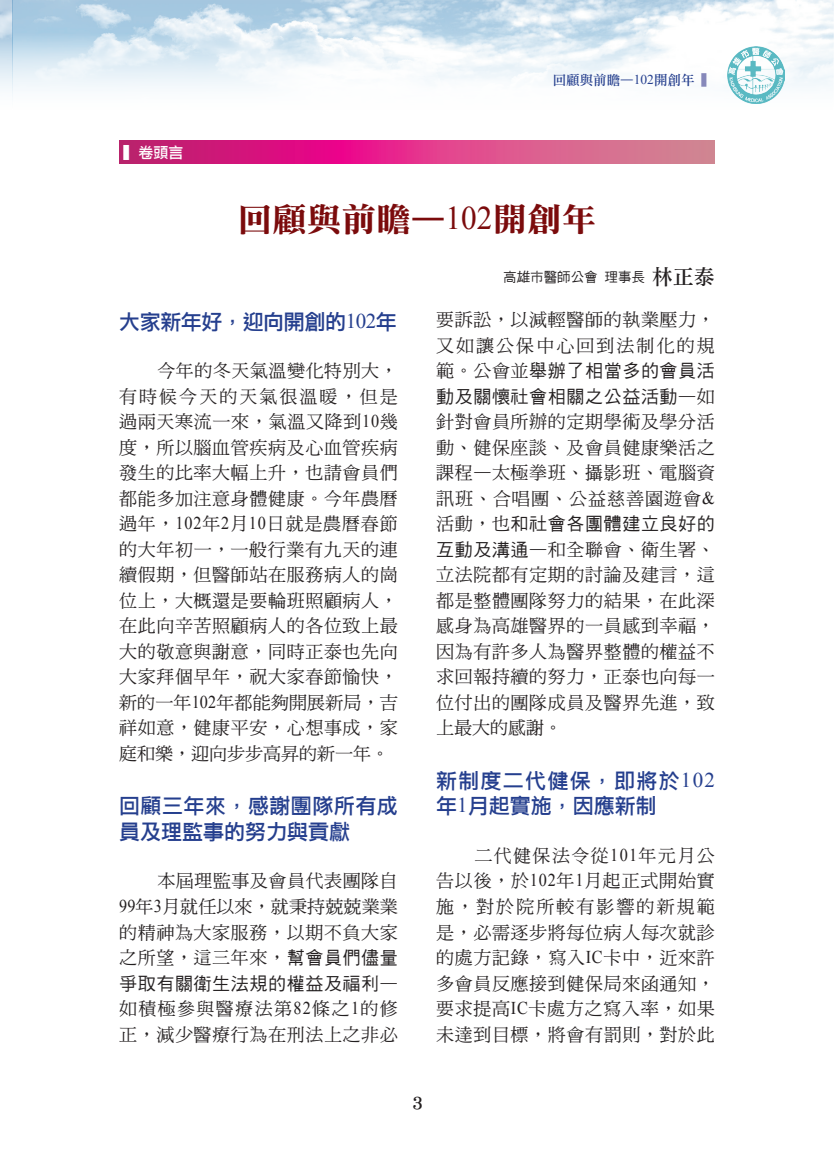
<style>
.page{position:relative;width:834px;height:1153px;background:#fff}
.page>*{position:absolute;margin:0;border:0;box-sizing:border-box;transform-origin:0 0}
.t1{font:33px "DF Li Song W7 WIN BF";color:#7b0b0c;scale:1.05 1}
.t2{font:21px/25.5px "DF Li Hei W5 WIN BF";letter-spacing:.06em;color:#253f8e}
.t3{font:21px/25.5px "DF Li Hei W5 WIN BF";color:#253f8e}
.t4{font:21px "DF Li Hei W5 WIN BF";letter-spacing:-.02em;color:#253f8e}
.t5{font:18px/25.5px "DF Ming W5 WIN BF";letter-spacing:.035em;color:#231f20;text-align:justify}
.t6{font:18px/25.5px "DF Hei W5 WIN BF";letter-spacing:.035em;color:#231f20}
.t7{font:18px/25.5px "DF Ming W5 WIN BF";letter-spacing:.115em;color:#231f20}
.t8{font:16.5px "DF Li Song W7 WINP BF";color:#231f20}
.t9{font:15px "DF Li Hei W5 WIN BF";color:#fff}
.t10{font:13.5px "DF Li Song W5 WIN BF";color:#253f8e}
.t11{font:13.5px "DF Hei W5 WIN BF";color:#231f20}
.s1{font-family:"Times New Roman"}
.s2{color:#8688ba}
.s3{font-family:"DF Li Song W5 WIN BF";font-size:21px}
.s4{font-family:"DF Hei W5 WIN BF"}
.s5{font-family:"DF Ming W5 WIN BF"}
</style>
<div class="page">
<img style="left:0;top:0;width:833px;height:104px">
<img style="left:727px;top:46px;width:57px;height:57px">
<svg style="left:119px;top:140px;width:595px;height:24px;background:#d83d87"></svg>
<p class="t9" style="left:123px;top:145px;width:61px">▍卷頭言</p>
<p class="t10" style="left:552px;top:73px;width:163px">回顧與前瞻—<span class="s1">102</span>開創年 <span class="s2">▍</span></p>
<h1 class="t1" style="left:237px;top:203px;width:343px">回顧與前瞻—<span class="s1">102</span>開創年</h1>
<p class="t11" style="left:503px;top:270px;width:213px">高雄市醫師公會理事長<span class="s3">林正泰</span></p>
<p class="t4" style="left:119px;top:311px;width:279px">大家新年好，迎向開創的<span class="s1">102</span>年</p>
<p class="t5" style="left:119px;top:358px;width:280px;text-indent:38px">今年的冬天氣溫變化特別大，有時候今天的天氣很溫暖，但是過兩天寒流一來，氣溫又降到<span class="s1">10</span>幾度，所以腦血管疾病及心血管疾病發生的比率大幅上升，也請會員們都能多加注意身體健康。今年農曆過年，<span class="s1">102</span>年<span class="s1">2</span>月<span class="s1">10</span>日就是農曆春節的大年初一，一般行業有九天的連續假期，但醫師站在服務病人的崗位上，大概還是要輪班照顧病人，在此向辛苦照顧病人的各位致上最大的敬意與謝意，同時正泰也先向大家拜個早年，祝大家春節愉快，新的一年<span class="s1">102</span>年都能夠開展新局，吉祥如意，健康平安，心想事成，家庭和樂，迎向步步高昇的新一年。</p>
<p class="t3" style="left:119px;top:793px;width:280px">回顧三年來，感謝團隊所有成員及理監事的努力與貢獻</p>
<p class="t5" style="left:119px;top:868px;width:280px;text-indent:38px">本屆理監事及會員代表團隊自<span class="s1">99</span>年<span class="s1">3</span>月就任以來，就秉持兢兢業業的精神為大家服務，以期不負大家之所望，這三年來，<span class="s4">幫會員們儘量</span></p>
<p class="t6" style="left:119px;top:970px;width:280px">爭取有關衛生法規的權益及福利<span class="s5">—</span></p>
<p class="t5" style="left:119px;top:995px;width:280px">如積極參與醫療法第<span class="s1">82</span>條之<span class="s1">1</span>的修正，減少醫療行為在刑法上之非必</p>
<p class="t7" style="left:436px;top:307px;width:280px">要訴訟，以減輕醫師的執業壓力，又如讓公保中心回到法制化的規</p>
<p class="t6" style="left:436px;top:358px;width:280px"><span class="s5">範。公會並</span>舉辦了相當多的會員活動及關懷社會相關之公益活動<span class="s5">—如</span></p>
<p class="t5" style="left:436px;top:409px;width:280px">針對會員所辦的定期學術及學分活動、健保座談、及會員健康樂活之課程—太極拳班、攝影班、電腦資訊班、合唱團、公益慈善園遊會<span class="s1">&amp;</span></p>
<p class="t6" style="left:436px;top:511px;width:280px"><span class="s5">活動，也</span>和社會各團體建立良好的</p>
<p class="t5" style="left:436px;top:536px;width:280px"><span class="s4">互動及溝通</span>—和全聯會、衛生署、立法院都有定期的討論及建言，這都是整體團隊努力的結果，在此深感身為高雄醫界的一員感到幸福，因為有許多人為醫界整體的權益不求回報持續的努力，正泰也向每一位付出的團隊成員及醫界先進，致上最大的感謝。</p>
<p class="t2" style="left:436px;top:767px;width:280px">新制度二代健保，即將於<span class="s1">102</span>年<span class="s1">1</span>月起實施，因應新制</p>
<p class="t5" style="left:436px;top:842px;width:280px;text-indent:38px">二代健保法令從<span class="s1">101</span>年元月公告以後，於<span class="s1">102</span>年<span class="s1">1</span>月起正式開始實施，對於院所較有影響的新規範是，必需逐步將每位病人每次就診的處方記錄，寫入<span class="s1">IC</span>卡中，近來許多會員反應接到健保局來函通知，要求提高<span class="s1">IC</span>卡處方之寫入率，如果未達到目標，將會有罰則，對於此</p>
<p class="t8" style="left:413px;top:1094px;width:11px">3</p>
</div>
